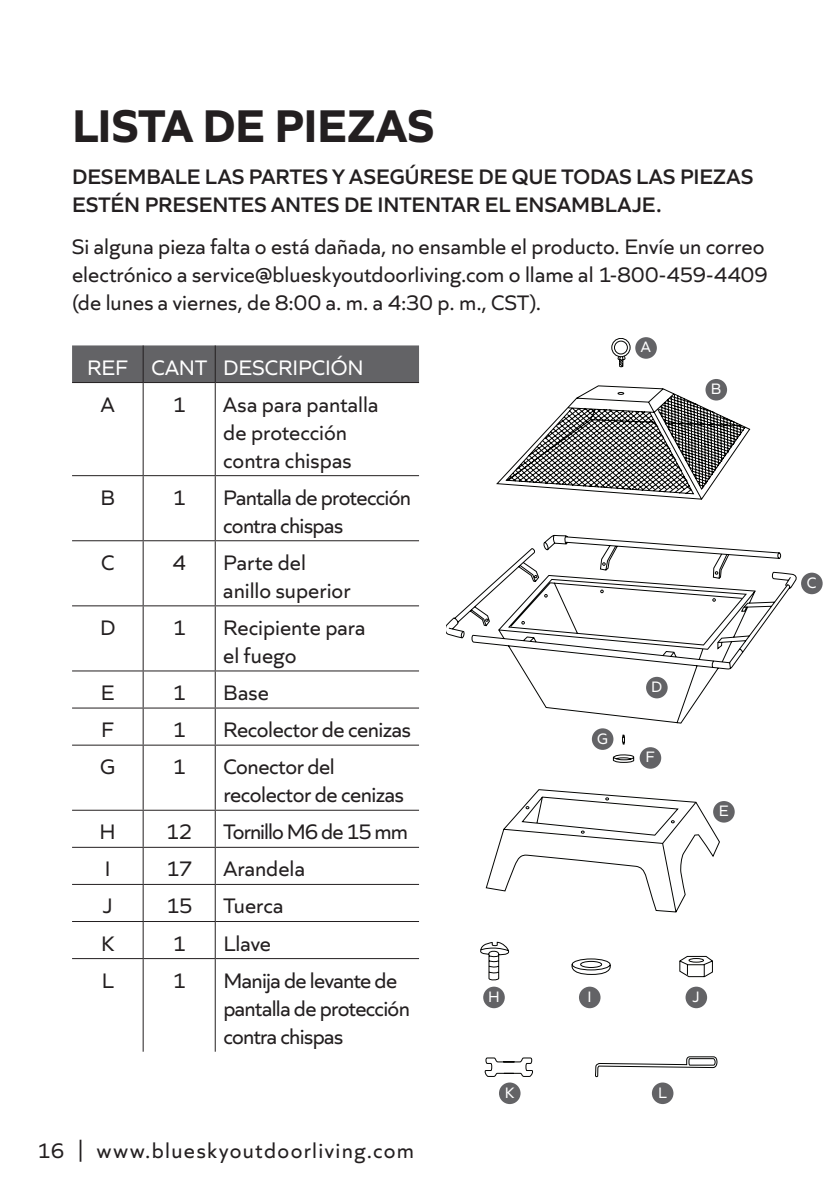
<style>
.page{position:relative;width:840px;height:1191px;background:#fff}
.page>*{position:absolute;margin:0;border:0;box-sizing:border-box;transform-origin:0 0}
.t1{font:700 48px "Quiet Sans";letter-spacing:-.005em;color:#231f20}
.t2{font:22px/28px "Quiet Sans";color:#231f20}
.t3{font:600 22px/28px "Quiet Sans";color:#231f20}
.t4{font:22px/28px "Quiet Sans";letter-spacing:-.03em;color:#231f20}
.t5{font:22px "Quiet Sans";letter-spacing:.06em;color:#231f20}
.t6{font:22px "Quiet Sans";letter-spacing:-.02em;color:#231f20}
.t7{font:22px "Quiet Sans";color:#fff}
.t8{font:22px "Quiet Sans";letter-spacing:-.04em;color:#231f20}
.t9{font:15.8px "Quiet Sans";color:#fff}
</style>
<div class="page">
<svg style="left:446px;top:338px;width:350px;height:739px"></svg>
<svg style="left:460px;top:631px;width:5px;height:7px"></svg>
<svg style="left:600px;top:589px;width:3px;height:4px"></svg>
<svg style="left:712px;top:598px;width:3px;height:4px"></svg>
<div style="left:72px;top:345px;width:347px;height:37px;background:#636366"></div>
<hr style="left:142px;top:345px;width:2px;height:37px;background:#231f20">
<hr style="left:214px;top:345px;width:2px;height:37px;background:#231f20">
<hr style="left:72px;top:382px;width:71px;height:1px;background:#231f20">
<hr style="left:143px;top:382px;width:72px;height:1px;background:#231f20">
<hr style="left:142px;top:383px;width:2px;height:92px;background:#231f20">
<hr style="left:215px;top:382px;width:204px;height:1px;background:#231f20">
<hr style="left:214px;top:383px;width:2px;height:92px;background:#231f20">
<hr style="left:72px;top:475px;width:71px;height:1px;background:#231f20">
<hr style="left:143px;top:475px;width:72px;height:1px;background:#231f20">
<hr style="left:142px;top:476px;width:2px;height:64px;background:#231f20">
<hr style="left:215px;top:475px;width:204px;height:1px;background:#231f20">
<hr style="left:214px;top:476px;width:2px;height:64px;background:#231f20">
<hr style="left:72px;top:540px;width:71px;height:1px;background:#231f20">
<hr style="left:143px;top:540px;width:72px;height:1px;background:#231f20">
<hr style="left:142px;top:541px;width:2px;height:64px;background:#231f20">
<hr style="left:215px;top:540px;width:204px;height:1px;background:#231f20">
<hr style="left:214px;top:541px;width:2px;height:64px;background:#231f20">
<hr style="left:143px;top:605px;width:72px;height:1px;background:#231f20">
<hr style="left:142px;top:606px;width:2px;height:64px;background:#231f20">
<hr style="left:215px;top:605px;width:204px;height:1px;background:#231f20">
<hr style="left:214px;top:606px;width:2px;height:64px;background:#231f20">
<hr style="left:142px;top:671px;width:2px;height:36px;background:#231f20">
<hr style="left:214px;top:671px;width:2px;height:36px;background:#231f20">
<hr style="left:142px;top:708px;width:2px;height:36px;background:#231f20">
<hr style="left:214px;top:708px;width:2px;height:36px;background:#231f20">
<hr style="left:142px;top:745px;width:2px;height:64px;background:#231f20">
<hr style="left:214px;top:745px;width:2px;height:64px;background:#231f20">
<hr style="left:214px;top:810px;width:2px;height:37px;background:#231f20">
<hr style="left:72px;top:847px;width:71px;height:1px;background:#231f20">
<hr style="left:142px;top:848px;width:2px;height:36px;background:#231f20">
<hr style="left:214px;top:848px;width:2px;height:36px;background:#231f20">
<hr style="left:72px;top:884px;width:71px;height:1px;background:#231f20">
<hr style="left:143px;top:884px;width:72px;height:1px;background:#231f20">
<hr style="left:142px;top:885px;width:2px;height:36px;background:#231f20">
<hr style="left:214px;top:885px;width:2px;height:36px;background:#231f20">
<hr style="left:143px;top:921px;width:72px;height:1px;background:#231f20">
<hr style="left:142px;top:922px;width:2px;height:36px;background:#231f20">
<hr style="left:214px;top:922px;width:2px;height:36px;background:#231f20">
<hr style="left:215px;top:847px;width:204px;height:1px;background:#231f20">
<hr style="left:215px;top:884px;width:204px;height:1px;background:#231f20">
<hr style="left:72px;top:921px;width:71px;height:1px;background:#231f20">
<hr style="left:215px;top:921px;width:204px;height:1px;background:#231f20">
<hr style="left:72px;top:958px;width:71px;height:1px;background:#231f20">
<hr style="left:143px;top:958px;width:72px;height:1px;background:#231f20">
<hr style="left:142px;top:959px;width:2px;height:92px;background:#231f20">
<hr style="left:215px;top:958px;width:204px;height:1px;background:#231f20">
<hr style="left:214px;top:959px;width:2px;height:92px;background:#231f20">
<hr style="left:72px;top:605px;width:71px;height:1px;background:#231f20">
<hr style="left:72px;top:670px;width:71px;height:1px;background:#231f20">
<hr style="left:143px;top:670px;width:72px;height:1px;background:#231f20">
<hr style="left:215px;top:670px;width:204px;height:1px;background:#231f20">
<hr style="left:72px;top:707px;width:71px;height:1px;background:#231f20">
<hr style="left:143px;top:707px;width:72px;height:1px;background:#231f20">
<hr style="left:215px;top:707px;width:204px;height:1px;background:#231f20">
<hr style="left:72px;top:744px;width:71px;height:1px;background:#231f20">
<hr style="left:143px;top:744px;width:72px;height:1px;background:#231f20">
<hr style="left:215px;top:744px;width:204px;height:1px;background:#231f20">
<hr style="left:72px;top:809px;width:71px;height:1px;background:#231f20">
<hr style="left:143px;top:809px;width:72px;height:1px;background:#231f20">
<hr style="left:142px;top:810px;width:2px;height:37px;background:#231f20">
<hr style="left:215px;top:809px;width:204px;height:1px;background:#231f20">
<hr style="left:143px;top:847px;width:72px;height:1px;background:#231f20">
<div style="left:635px;top:337px;width:21px;height:22px;background:#636366;border-radius:50%"></div>
<div style="left:705px;top:379px;width:21px;height:21px;background:#636366;border-radius:50%"></div>
<div style="left:800px;top:572px;width:22px;height:22px;background:#636366;border-radius:50%"></div>
<div style="left:645px;top:677px;width:22px;height:21px;background:#636366;border-radius:50%"></div>
<div style="left:712px;top:801px;width:22px;height:21px;background:#636366;border-radius:50%"></div>
<div style="left:639px;top:747px;width:21px;height:21px;background:#636366;border-radius:50%"></div>
<div style="left:483px;top:986px;width:21px;height:22px;background:#636366;border-radius:50%"></div>
<div style="left:591px;top:728px;width:22px;height:22px;background:#636366;border-radius:50%"></div>
<div style="left:578px;top:986px;width:22px;height:22px;background:#636366;border-radius:50%"></div>
<div style="left:685px;top:986px;width:21px;height:22px;background:#636366;border-radius:50%"></div>
<div style="left:498px;top:1082px;width:22px;height:22px;background:#636366;border-radius:50%"></div>
<div style="left:651px;top:1082px;width:22px;height:22px;background:#636366;border-radius:50%"></div>
<h1 class="t1" style="left:72px;top:88px;width:364px">LISTA DE PIEZAS</h1>
<p class="t3" style="left:72px;top:161px;width:682px">DESEMBALE LAS PARTES Y ASEGÚRESE DE QUE TODAS LAS PIEZAS<br>ESTÉN PRESENTES ANTES DE INTENTAR EL ENSAMBLAJE.</p>
<p class="t2" style="left:72px;top:231px;width:697px">Si alguna pieza falta o está dañada, no ensamble el producto. Envíe un correo electrónico a service@blueskyoutdoorliving.com o llame al 1-800-459-4409 (de lunes a viernes, de 8:00 a. m. a 4:30 p. m., CST).</p>
<p class="t7" style="left:87px;top:351px;width:278px">REF CANT DESCRIPCIÓN</p>
<p class="t2" style="left:101px;top:389px;width:15px">A</p>
<p class="t2" style="left:172px;top:389px;width:15px">1</p>
<p class="t2" style="left:223px;top:389px;width:157px">Asa para pantalla de protección contra chispas</p>
<p class="t2" style="left:100px;top:482px;width:16px">B</p>
<p class="t2" style="left:172px;top:482px;width:15px">1</p>
<p class="t4" style="left:223px;top:482px;width:189px">Pantalla de protección contra chispas</p>
<p class="t2" style="left:101px;top:547px;width:15px">C</p>
<p class="t2" style="left:172px;top:547px;width:15px">4</p>
<p class="t2" style="left:223px;top:547px;width:129px">Parte del anillo superior</p>
<p class="t2" style="left:100px;top:612px;width:17px">D</p>
<p class="t2" style="left:173px;top:612px;width:13px">1</p>
<p class="t2" style="left:223px;top:612px;width:144px">Recipiente para el fuego</p>
<p class="t2" style="left:101px;top:677px;width:15px">E</p>
<p class="t2" style="left:172px;top:677px;width:15px">1</p>
<p class="t2" style="left:223px;top:677px;width:47px">Base</p>
<p class="t2" style="left:101px;top:714px;width:14px">F</p>
<p class="t2" style="left:172px;top:714px;width:15px">1</p>
<p class="t6" style="left:223px;top:713px;width:189px">Recolector de cenizas</p>
<p class="t2" style="left:100px;top:751px;width:16px">G</p>
<p class="t2" style="left:172px;top:751px;width:15px">1</p>
<p class="t2" style="left:223px;top:751px;width:182px">Conector del recolector de cenizas</p>
<p class="t2" style="left:100px;top:816px;width:18px">H</p>
<p class="t2" style="left:166px;top:816px;width:28px">12</p>
<p class="t8" style="left:223px;top:815px;width:186px">Tornillo M6 de 15 mm</p>
<p class="t2" style="left:105px;top:853px;width:7px">I</p>
<p class="t2" style="left:166px;top:853px;width:28px">17</p>
<p class="t2" style="left:223px;top:853px;width:83px">Arandela</p>
<p class="t2" style="left:103px;top:890px;width:11px">J</p>
<p class="t2" style="left:166px;top:890px;width:28px">15</p>
<p class="t2" style="left:223px;top:890px;width:61px">Tuerca</p>
<p class="t2" style="left:101px;top:927px;width:15px">K</p>
<p class="t2" style="left:172px;top:927px;width:15px">1</p>
<p class="t2" style="left:223px;top:927px;width:49px">Llave</p>
<p class="t2" style="left:102px;top:964px;width:13px">L</p>
<p class="t2" style="left:172px;top:964px;width:15px">1</p>
<p class="t4" style="left:223px;top:964px;width:188px">Manija de levante de pantalla de protección contra chispas</p>
<p class="t5" style="left:37px;top:1134px;width:378px">16 | www.blueskyoutdoorliving.com</p>
<p class="t9" style="left:640px;top:335px;width:11px">A</p>
<p class="t9" style="left:710px;top:377px;width:12px">B</p>
<p class="t9" style="left:597px;top:726px;width:12px">G</p>
<p class="t9" style="left:650px;top:675px;width:13px">D</p>
<p class="t9" style="left:645px;top:745px;width:11px">F</p>
<p class="t9" style="left:718px;top:799px;width:11px">E</p>
<p class="t9" style="left:487px;top:985px;width:13px">H</p>
<p class="t9" style="left:587px;top:985px;width:6px">I</p>
<p class="t9" style="left:692px;top:985px;width:8px">J</p>
<p class="t9" style="left:504px;top:1080px;width:11px">K</p>
<p class="t9" style="left:657px;top:1080px;width:10px">L</p>
<p class="t9" style="left:806px;top:571px;width:11px">C</p>
</div>
